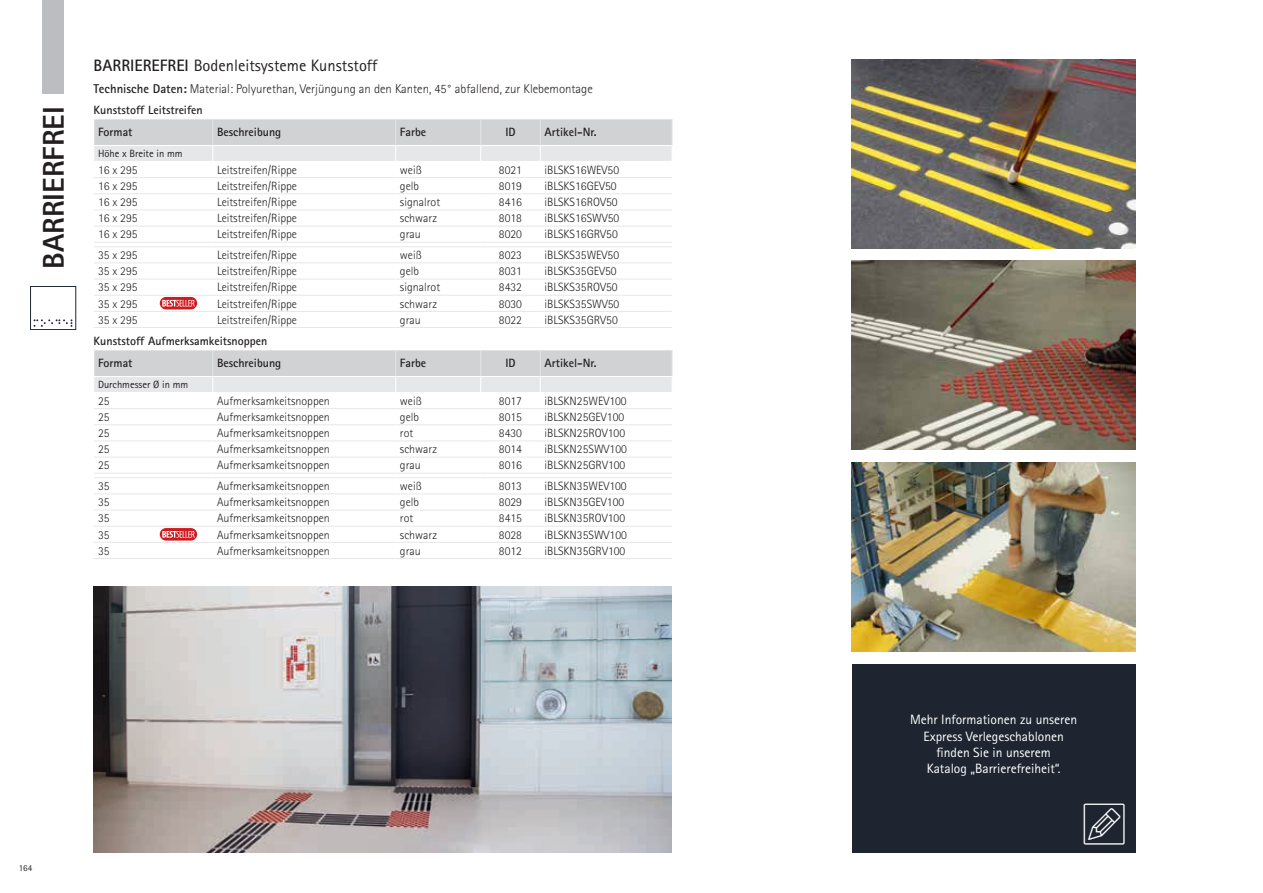
<style>
.page{position:relative;width:1263px;height:893px;background:#fff}
.page>*{position:absolute;margin:0;border:0;box-sizing:border-box;transform-origin:0 0}
.t1{font:800 30px "Rotis Sans Serif Std";color:#231f20}
.t2{font:16.5px "Rotis Sans Serif Std";color:#231f20}
.t3{font:13.5px/16.2px "Rotis Sans Serif Std";color:#fff;text-align:center}
.t4{font:300 12.75px "Rotis Sans Serif Std";color:#231f20}
.t5{font:300 12px "Rotis Sans Serif Std";color:#231f20}
.t6{font:700 12px "Rotis Sans Serif Std";color:#231f20}
.t7{font:10.5px "Rotis Sans Serif Std";color:#231f20}
.t8{font:9px "Rotis Sans Serif Std";color:#231f20}
.s1{font-weight:700}
</style>
<div class="page">
<div style="left:43px;top:0;width:21px;height:94px;background:#bcbdc0"></div>
<div style="left:30px;top:286px;width:46px;height:44px;border:1px solid #1e2531"></div>
<svg style="left:34px;top:319px;width:38px;height:8px"></svg>
<hr style="left:94px;top:327px;width:119px;height:1px;background:#e6e7e9">
<hr style="left:213px;top:327px;width:183px;height:1px;background:#e6e7e9">
<hr style="left:396px;top:327px;width:85px;height:1px;background:#e6e7e9">
<hr style="left:481px;top:327px;width:59px;height:1px;background:#e6e7e9">
<hr style="left:540px;top:327px;width:132px;height:1px;background:#e6e7e9">
<hr style="left:94px;top:558px;width:119px;height:1px;background:#e6e7e9">
<hr style="left:213px;top:558px;width:183px;height:1px;background:#e6e7e9">
<hr style="left:396px;top:558px;width:85px;height:1px;background:#e6e7e9">
<hr style="left:481px;top:558px;width:59px;height:1px;background:#e6e7e9">
<hr style="left:540px;top:558px;width:132px;height:1px;background:#e6e7e9">
<img style="left:852px;top:60px;width:283px;height:188px">
<img style="left:852px;top:261px;width:283px;height:189px">
<img style="left:852px;top:462px;width:283px;height:189px">
<img style="left:94px;top:587px;width:578px;height:266px">
<div style="left:852px;top:664px;width:283px;height:189px;background:#1e2531"></div>
<svg style="left:94px;top:119px;width:579px;height:193px"></svg>
<svg style="left:94px;top:350px;width:579px;height:193px"></svg>
<h1 class="t1" style="left:35px;top:269px;width:164px;rotate:-90deg">BARRIERFREI</h1>
<h2 class="t2" style="left:94px;top:56px;width:285px"><span class="s1">BARRIEREFREI</span> Bodenleitsysteme Kunststoff</h2>
<p class="t4" style="left:94px;top:82px;width:501px"><span class="s1">Technische Daten:</span> Material: Polyurethan, Verjüngung an den Kanten, 45° abfallend, zur Klebemontage</p>
<p class="t6" style="left:94px;top:102px;width:111px">Kunststoff Leitstreifen</p>
<p class="t6" style="left:98px;top:125px;width:36px">Format</p>
<p class="t6" style="left:217px;top:125px;width:66px">Beschreibung</p>
<p class="t6" style="left:400px;top:125px;width:28px">Farbe</p>
<p class="t6" style="left:505px;top:125px;width:12px">ID</p>
<p class="t6" style="left:544px;top:125px;width:54px">Artikel-Nr.</p>
<p class="t7" style="left:98px;top:147px;width:86px">Höhe x Breite in mm</p>
<p class="t5" style="left:98px;top:163px;width:41px">16 x 295</p>
<p class="t5" style="left:217px;top:163px;width:81px">Leitstreifen/Rippe</p>
<p class="t5" style="left:400px;top:163px;width:23px">weiß</p>
<p class="t5" style="left:499px;top:163px;width:25px">8021</p>
<p class="t5" style="left:544px;top:163px;width:76px">iBLSKS16WEV50</p>
<p class="t5" style="left:98px;top:179px;width:41px">16 x 295</p>
<p class="t5" style="left:217px;top:179px;width:81px">Leitstreifen/Rippe</p>
<p class="t5" style="left:400px;top:179px;width:21px">gelb</p>
<p class="t5" style="left:499px;top:179px;width:25px">8019</p>
<p class="t5" style="left:544px;top:179px;width:74px">iBLSKS16GEV50</p>
<p class="t5" style="left:98px;top:195px;width:41px">16 x 295</p>
<p class="t5" style="left:217px;top:195px;width:81px">Leitstreifen/Rippe</p>
<p class="t5" style="left:400px;top:195px;width:42px">signalrot</p>
<p class="t5" style="left:499px;top:195px;width:25px">8416</p>
<p class="t5" style="left:544px;top:195px;width:75px">iBLSKS16ROV50</p>
<p class="t5" style="left:98px;top:211px;width:41px">16 x 295</p>
<p class="t5" style="left:217px;top:211px;width:81px">Leitstreifen/Rippe</p>
<p class="t5" style="left:400px;top:211px;width:39px">schwarz</p>
<p class="t5" style="left:499px;top:211px;width:25px">8018</p>
<p class="t5" style="left:544px;top:211px;width:76px">iBLSKS16SWV50</p>
<p class="t5" style="left:98px;top:227px;width:41px">16 x 295</p>
<p class="t5" style="left:217px;top:227px;width:81px">Leitstreifen/Rippe</p>
<p class="t5" style="left:400px;top:227px;width:22px">grau</p>
<p class="t5" style="left:499px;top:227px;width:25px">8020</p>
<p class="t5" style="left:544px;top:227px;width:75px">iBLSKS16GRV50</p>
<p class="t5" style="left:98px;top:248px;width:41px">35 x 295</p>
<p class="t5" style="left:217px;top:248px;width:81px">Leitstreifen/Rippe</p>
<p class="t5" style="left:400px;top:248px;width:23px">weiß</p>
<p class="t5" style="left:499px;top:248px;width:25px">8023</p>
<p class="t5" style="left:544px;top:248px;width:76px">iBLSKS35WEV50</p>
<p class="t5" style="left:98px;top:264px;width:41px">35 x 295</p>
<p class="t5" style="left:217px;top:264px;width:81px">Leitstreifen/Rippe</p>
<p class="t5" style="left:400px;top:264px;width:21px">gelb</p>
<p class="t5" style="left:499px;top:264px;width:25px">8031</p>
<p class="t5" style="left:544px;top:264px;width:74px">iBLSKS35GEV50</p>
<p class="t5" style="left:98px;top:280px;width:41px">35 x 295</p>
<p class="t5" style="left:217px;top:280px;width:81px">Leitstreifen/Rippe</p>
<p class="t5" style="left:400px;top:280px;width:42px">signalrot</p>
<p class="t5" style="left:499px;top:280px;width:25px">8432</p>
<p class="t5" style="left:544px;top:280px;width:75px">iBLSKS35ROV50</p>
<p class="t5" style="left:98px;top:297px;width:41px">35 x 295</p>
<p class="t5" style="left:217px;top:297px;width:81px">Leitstreifen/Rippe</p>
<p class="t5" style="left:400px;top:297px;width:39px">schwarz</p>
<p class="t5" style="left:499px;top:297px;width:25px">8030</p>
<p class="t5" style="left:544px;top:297px;width:76px">iBLSKS35SWV50</p>
<p class="t5" style="left:98px;top:313px;width:41px">35 x 295</p>
<p class="t5" style="left:217px;top:313px;width:81px">Leitstreifen/Rippe</p>
<p class="t5" style="left:400px;top:313px;width:22px">grau</p>
<p class="t5" style="left:499px;top:313px;width:25px">8022</p>
<p class="t5" style="left:544px;top:313px;width:75px">iBLSKS35GRV50</p>
<p class="t6" style="left:98px;top:356px;width:36px">Format</p>
<p class="t6" style="left:217px;top:356px;width:66px">Beschreibung</p>
<p class="t6" style="left:400px;top:356px;width:28px">Farbe</p>
<p class="t6" style="left:505px;top:356px;width:12px">ID</p>
<p class="t6" style="left:544px;top:356px;width:54px">Artikel-Nr.</p>
<p class="t7" style="left:98px;top:378px;width:92px">Durchmesser Ø in mm</p>
<p class="t5" style="left:98px;top:394px;width:13px">25</p>
<p class="t5" style="left:217px;top:394px;width:114px">Aufmerksamkeitsnoppen</p>
<p class="t5" style="left:400px;top:394px;width:23px">weiß</p>
<p class="t5" style="left:499px;top:394px;width:25px">8017</p>
<p class="t5" style="left:544px;top:394px;width:84px">iBLSKN25WEV100</p>
<p class="t5" style="left:98px;top:410px;width:13px">25</p>
<p class="t5" style="left:217px;top:410px;width:114px">Aufmerksamkeitsnoppen</p>
<p class="t5" style="left:400px;top:410px;width:21px">gelb</p>
<p class="t5" style="left:499px;top:410px;width:25px">8015</p>
<p class="t5" style="left:544px;top:410px;width:81px">iBLSKN25GEV100</p>
<p class="t5" style="left:98px;top:426px;width:13px">25</p>
<p class="t5" style="left:217px;top:426px;width:114px">Aufmerksamkeitsnoppen</p>
<p class="t5" style="left:400px;top:426px;width:15px">rot</p>
<p class="t5" style="left:499px;top:426px;width:25px">8430</p>
<p class="t5" style="left:544px;top:426px;width:82px">iBLSKN25ROV100</p>
<p class="t5" style="left:98px;top:442px;width:13px">25</p>
<p class="t5" style="left:217px;top:442px;width:114px">Aufmerksamkeitsnoppen</p>
<p class="t5" style="left:400px;top:442px;width:39px">schwarz</p>
<p class="t5" style="left:499px;top:442px;width:25px">8014</p>
<p class="t5" style="left:544px;top:442px;width:84px">iBLSKN25SWV100</p>
<p class="t5" style="left:98px;top:458px;width:13px">25</p>
<p class="t5" style="left:217px;top:458px;width:114px">Aufmerksamkeitsnoppen</p>
<p class="t5" style="left:400px;top:458px;width:22px">grau</p>
<p class="t5" style="left:499px;top:458px;width:25px">8016</p>
<p class="t5" style="left:544px;top:458px;width:82px">iBLSKN25GRV100</p>
<p class="t5" style="left:98px;top:479px;width:13px">35</p>
<p class="t5" style="left:217px;top:479px;width:114px">Aufmerksamkeitsnoppen</p>
<p class="t5" style="left:400px;top:479px;width:23px">weiß</p>
<p class="t5" style="left:499px;top:479px;width:25px">8013</p>
<p class="t5" style="left:544px;top:479px;width:84px">iBLSKN35WEV100</p>
<p class="t5" style="left:98px;top:495px;width:13px">35</p>
<p class="t5" style="left:217px;top:495px;width:114px">Aufmerksamkeitsnoppen</p>
<p class="t5" style="left:400px;top:495px;width:21px">gelb</p>
<p class="t5" style="left:499px;top:495px;width:25px">8029</p>
<p class="t5" style="left:544px;top:495px;width:81px">iBLSKN35GEV100</p>
<p class="t5" style="left:98px;top:511px;width:13px">35</p>
<p class="t5" style="left:217px;top:511px;width:114px">Aufmerksamkeitsnoppen</p>
<p class="t5" style="left:400px;top:511px;width:15px">rot</p>
<p class="t5" style="left:499px;top:511px;width:25px">8415</p>
<p class="t5" style="left:544px;top:511px;width:82px">iBLSKN35ROV100</p>
<p class="t5" style="left:98px;top:528px;width:13px">35</p>
<p class="t5" style="left:217px;top:528px;width:114px">Aufmerksamkeitsnoppen</p>
<p class="t5" style="left:400px;top:528px;width:39px">schwarz</p>
<p class="t5" style="left:499px;top:528px;width:25px">8028</p>
<p class="t5" style="left:544px;top:528px;width:84px">iBLSKN35SWV100</p>
<p class="t5" style="left:98px;top:544px;width:13px">35</p>
<p class="t5" style="left:217px;top:544px;width:114px">Aufmerksamkeitsnoppen</p>
<p class="t5" style="left:400px;top:544px;width:22px">grau</p>
<p class="t5" style="left:499px;top:544px;width:25px">8012</p>
<p class="t5" style="left:544px;top:544px;width:82px">iBLSKN35GRV100</p>
<p class="t6" style="left:94px;top:333px;width:175px">Kunststoff Aufmerksamkeitsnoppen</p>
<p class="t8" style="left:19px;top:862px;width:15px">164</p>
<p class="t3" style="left:910px;top:712px;width:169px">Mehr Informationen zu unseren<br>Express Verlegeschablonen finden Sie in unserem<br>Katalog „Barrierefreiheit“.</p>
</div>
